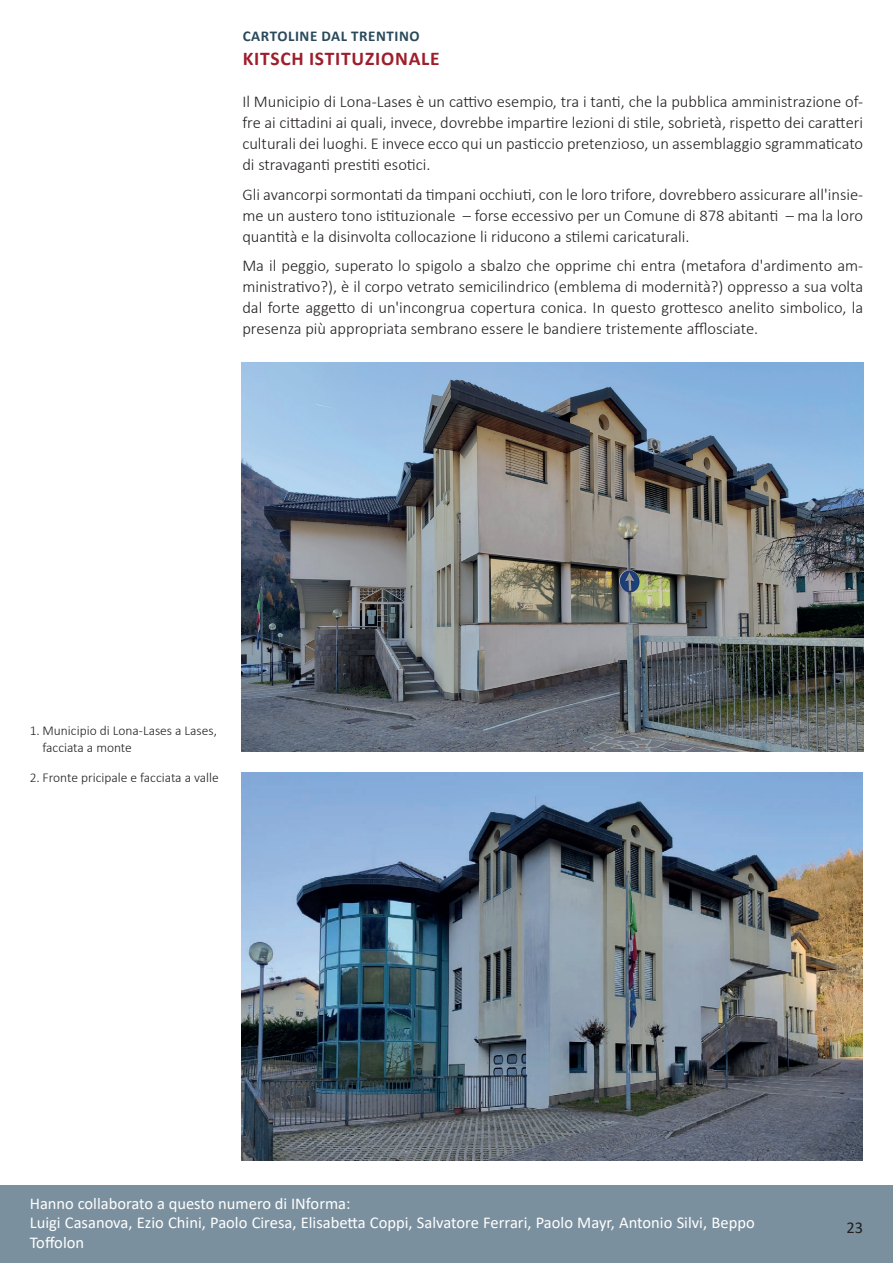
<style>
.page{position:relative;width:893px;height:1263px;background:#fff}
.page>*{position:absolute;margin:0;border:0;box-sizing:border-box;transform-origin:0 0}
.t1{font:700 19.5px "Calibri";letter-spacing:.04em;color:#9e1e2b}
.t2{font:300 16.5px/21px "Calibri";color:#231f20;text-align:justify}
.t3{font:16.5px/19.8px "Calibri";color:#fff}
.t4{font:16.5px "Calibri";color:#231f20}
.t5{font:700 15px "Calibri";letter-spacing:.04em;color:#2a4a5c}
.t6{font:300 13.5px/16.2px "Calibri";color:#231f20}
</style>
<div class="page">
<div style="left:0;top:1185px;width:893px;height:78px;background:#7b909e"></div>
<img style="left:242px;top:772px;width:621px;height:388px">
<img style="left:242px;top:363px;width:622px;height:389px">
<p class="t5" style="left:243px;top:25px;width:178px">CARTOLINE DAL TRENTINO</p>
<p class="t1" style="left:243px;top:45px;width:198px">KITSCH ISTITUZIONALE</p>
<p class="t2" style="left:242px;top:91px;width:622px">Il Municipio di Lona-Lases è un cattivo esempio, tra i tanti, che la pubblica amministrazione of&shy;fre ai cittadini ai quali, invece, dovrebbe impartire lezioni di stile, sobrietà, rispetto dei caratteri culturali dei luoghi. E invece ecco qui un pasticcio pretenzioso, un assemblaggio sgrammaticato di stravaganti prestiti esotici.</p>
<p class="t2" style="left:242px;top:183px;width:622px">Gli avancorpi sormontati da timpani occhiuti, con le loro trifore, dovrebbero assicurare all'insie&shy;me un austero tono istituzionale – forse eccessivo per un Comune di 878 abitanti – ma la loro quantità e la disinvolta collocazione li riducono a stilemi caricaturali.</p>
<p class="t2" style="left:242px;top:255px;width:622px">Ma il peggio, superato lo spigolo a sbalzo che opprime chi entra (metafora d'ardimento am&shy;ministrativo?), è il corpo vetrato semicilindrico (emblema di modernità?) oppresso a sua volta dal forte aggetto di un'incongrua copertura conica. In questo grottesco anelito simbolico, la presenza più appropriata sembrano essere le bandiere tristemente afflosciate.</p>
<p class="t6" style="left:43px;top:723px;width:176px;text-indent:-13px">1. Municipio di Lona-Lases a Lases, facciata a monte</p>
<p class="t6" style="left:30px;top:769px;width:191px">2. Fronte pricipale e facciata a valle</p>
<p class="t3" style="left:30px;top:1193px;width:726px">Hanno collaborato a questo numero di INforma:<br>Luigi Casanova, Ezio Chini, Paolo Ciresa, Elisabetta Coppi, Salvatore Ferrari, Paolo Mayr, Antonio Silvi, Beppo<br>Toffolon</p>
<p class="t4" style="left:846px;top:1216px;width:18px">23</p>
</div>
